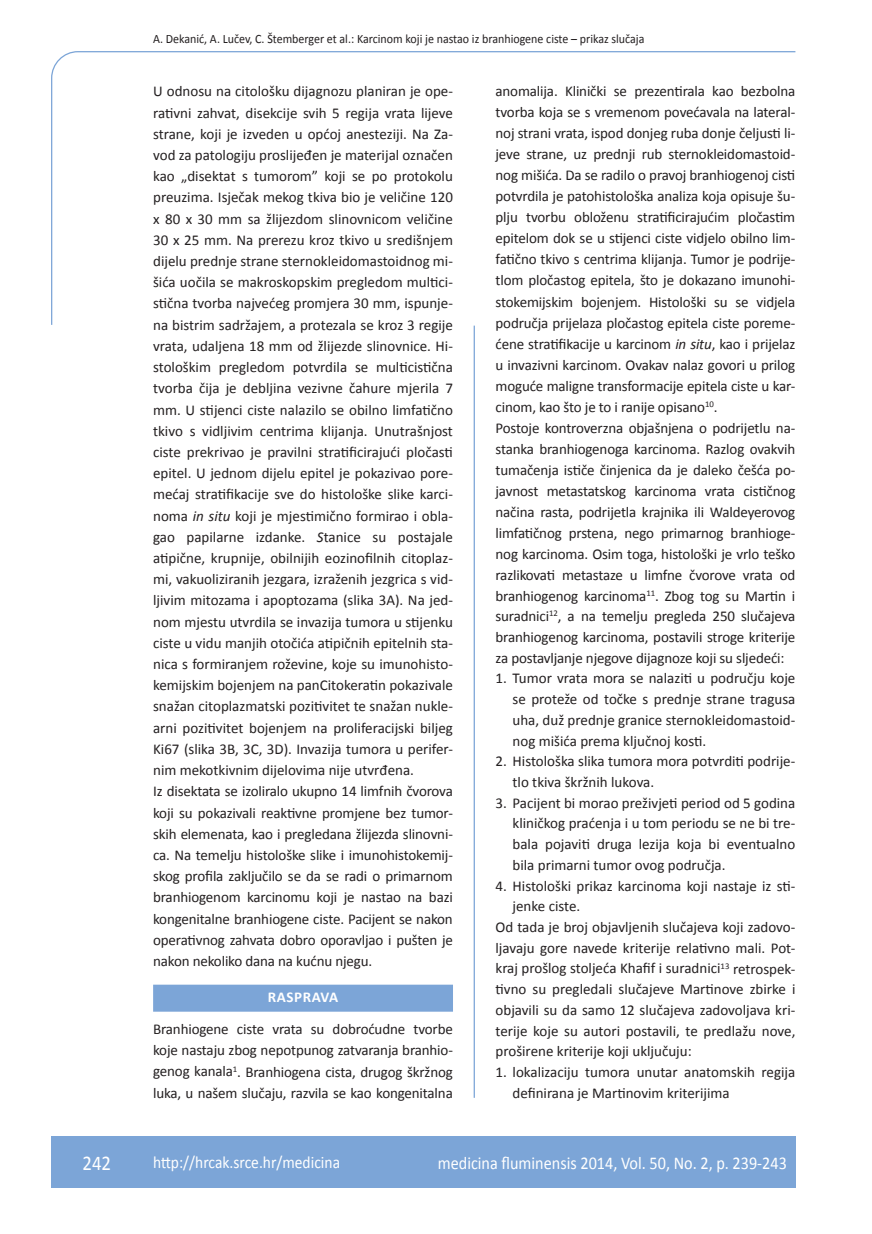
<style>
.page{position:relative;width:872px;height:1234px;background:#fff}
.page>*{position:absolute;margin:0;border:0;box-sizing:border-box;transform-origin:0 0}
.t1{font:21px "Calibri";color:#fff;scale:.9 1}
.t2{font:18px "Calibri";color:#fff;scale:.9 1}
.t3{font:17.25px "Calibri";color:#fff;scale:.9 1}
.t4{font:15px/21.1px "Calibri";letter-spacing:-.01em;color:#231f20}
.t5{font:700 15px "Calibri";letter-spacing:.04em;color:#fff}
.t6{font:12.75px "Calibri";color:#231f20;scale:.94 1}
.s1{font-style:italic}
</style>
<div class="page">
<svg style="left:51px;top:51px;width:745px;height:274px"></svg>
<hr style="left:473px;top:325px;width:2px;height:772px;background:#7ca5d7">
<div style="left:51px;top:1135px;width:744px;height:51px;background:#7ca5d7"></div>
<div style="left:153px;top:984px;width:300px;height:27px;background:#7ca5d7"></div>
<p class="t6" style="left:153px;top:30px;width:524px">A. Dekanić, A. Lučev, C. Štemberger et al.: Karcinom koji je nastao iz branhiogene ciste – prikaz slučaja</p>
<p class="t4" style="left:153px;top:80px;width:301px">U odnosu na citološku dijagnozu planiran je ope&shy;rativni zahvat, disekcije svih 5 regija vrata lijeve strane, koji je izveden u općoj anesteziji. Na Za&shy;vod za patologiju proslijeđen je materijal označen kao „disektat s tumorom” koji se po protokolu preuzima. Isječak mekog tkiva bio je veličine 120 x 80 x 30 mm sa žlijezdom slinovnicom veličine 30 x 25 mm. Na prerezu kroz tkivo u središnjem dijelu prednje strane sternokleidomastoidnog mi&shy;šića uočila se makroskopskim pregledom multici&shy;stična tvorba najvećeg promjera 30 mm, ispunje&shy;na bistrim sadržajem, a protezala se kroz 3 regije vrata, udaljena 18 mm od žlijezde slinovnice. Hi&shy;stološkim pregledom potvrdila se multicistična tvorba čija je debljina vezivne čahure mjerila 7 mm. U stijenci ciste nalazilo se obilno limfatično tkivo s vidljivim centrima klijanja. Unutrašnjost ciste prekrivao je pravilni stratificirajući pločasti epitel. U jednom dijelu epitel je pokazivao pore&shy;mećaj stratifikacije sve do histološke slike karci&shy;noma <span class="s1">in situ</span> koji je mjestimično formirao i obla&shy;gao papilarne izdanke. <span class="s1">S</span>tanice su postajale atipične, krupnije, obilnijih eozinofilnih citoplaz&shy;mi, vakuoliziranih jezgara, izraženih jezgrica s vid&shy;ljivim mitozama i apoptozama (slika 3A). Na jed&shy;nom mjestu utvrdila se invazija tumora u stijenku ciste u vidu manjih otočića atipičnih epitelnih sta&shy;nica s formiranjem roževine, koje su imunohisto&shy;kemijskim bojenjem na panCitokeratin pokazivale snažan citoplazmatski pozitivitet te snažan nukle&shy;arni pozitivitet bojenjem na proliferacijski biljeg Ki67 (slika 3B, 3C, 3D). Invazija tumora u perifer&shy;nim mekotkivnim dijelovima nije utvrđena.<br>Iz disektata se izoliralo ukupno 14 limfnih čvorova koji su pokazivali reaktivne promjene bez tumor&shy;skih elemenata, kao i pregledana žlijezda slinovni&shy;ca. Na temelju histološke slike i imunohistokemij&shy;skog profila zaključilo se da se radi o primarnom branhiogenom karcinomu koji je nastao na bazi kongenitalne branhiogene ciste. Pacijent se nakon operativnog zahvata dobro oporavljao i pušten je nakon nekoliko dana na kućnu njegu.</p>
<p class="t5" style="left:268px;top:987px;width:72px">RASPRAVA</p>
<p class="t4" style="left:153px;top:1017px;width:301px;text-align:justify">Branhiogene ciste vrata su dobroćudne tvorbe koje nastaju zbog nepotpunog zatvaranja branhio&shy;genog kanala<sup>1</sup>. Branhiogena cista, drugog škržnog luka, u našem slučaju, razvila se kao kongenitalna</p>
<p class="t4" style="left:495px;top:80px;width:301px">anomalija. Klinički se prezentirala kao bezbolna tvorba koja se s vremenom povećavala na lateral&shy;noj strani vrata, ispod donjeg ruba donje čeljusti li&shy;jeve strane, uz prednji rub sternokleidomastoid&shy;nog mišića. Da se radilo o pravoj branhiogenoj cisti potvrdila je patohistološka analiza koja opisuje šu&shy;plju tvorbu obloženu stratificirajućim pločastim epitelom dok se u stijenci ciste vidjelo obilno lim&shy;fatično tkivo s centrima klijanja. Tumor je podrije&shy;tlom pločastog epitela, što je dokazano imunohi&shy;stokemijskim bojenjem. Histološki su se vidjela područja prijelaza pločastog epitela ciste poreme&shy;ćene stratifikacije u karcinom <span class="s1">in situ</span>, kao i prijelaz u invazivni karcinom. Ovakav nalaz govori u prilog moguće maligne transformacije epitela ciste u kar&shy;cinom, kao što je to i ranije opisano<sup>10</sup>.<br>Postoje kontroverzna objašnjena o podrijetlu na&shy;stanka branhiogenoga karcinoma. Razlog ovakvih tumačenja ističe činjenica da je daleko češća po&shy;javnost metastatskog karcinoma vrata cističnog načina rasta, podrijetla krajnika ili Waldeyerovog limfatičnog prstena, nego primarnog branhioge&shy;nog karcinoma. Osim toga, histološki je vrlo teško razlikovati metastaze u limfne čvorove vrata od branhiogenog karcinoma<sup>11</sup>. Zbog tog su Martin i suradnici<sup>12</sup>, a na temelju pregleda 250 slučajeva branhiogenog karcinoma, postavili stroge kriterije za postavljanje njegove dijagnoze koji su sljedeći:</p>
<p class="t4" style="left:512px;top:667px;width:284px;line-height:20.7px;text-align:justify;text-indent:-17px">1. Tumor vrata mora se nalaziti u području koje se proteže od točke s prednje strane tragusa uha, duž prednje granice sternokleidomastoid&shy;nog mišića prema ključnoj kosti.</p>
<p class="t4" style="left:512px;top:750px;width:284px;line-height:20.7px;text-indent:-17px">2. Histološka slika tumora mora potvrditi podrije&shy;tlo tkiva škržnih lukova.</p>
<p class="t4" style="left:512px;top:791px;width:284px;line-height:20.7px;text-align:justify;text-indent:-17px">3. Pacijent bi morao preživjeti period od 5 godina kliničkog praćenja i u tom periodu se ne bi tre&shy;bala pojaviti druga lezija koja bi eventualno bila primarni tumor ovog područja.</p>
<p class="t4" style="left:495px;top:874px;width:301px">4. Histološki prikaz karcinoma koji nastaje iz sti-</p>
<p class="t4" style="left:512px;top:894px;width:69px">jenke ciste.</p>
<p class="t4" style="left:495px;top:915px;width:301px">Od tada je broj objavljenih slučajeva koji zadovo-</p>
<p class="t4" style="left:495px;top:936px;width:301px">ljavaju gore navede kriterije relativno mali. Pot-</p>
<p class="t4" style="left:495px;top:956px;width:301px">kraj prošlog stoljeća Khafif i suradnici<sup>13</sup> retrospek-</p>
<p class="t4" style="left:495px;top:977px;width:301px">tivno su pregledali slučajeve Martinove zbirke i</p>
<p class="t4" style="left:495px;top:998px;width:301px">objavili su da samo 12 slučajeva zadovoljava kri-</p>
<p class="t4" style="left:495px;top:1019px;width:301px">terije koje su autori postavili, te predlažu nove,</p>
<p class="t4" style="left:495px;top:1039px;width:198px">proširene kriterije koji uključuju:</p>
<p class="t4" style="left:512px;top:1060px;width:284px;line-height:20.7px;text-indent:-17px">1. lokalizaciju tumora unutar anatomskih regija definirana je Martinovim kriterijima</p>
<h1 class="t1" style="left:82px;top:1149px;width:33px">242</h1>
<p class="t3" style="left:153px;top:1150px;width:209px">http://hrcak.srce.hr/medicina</p>
<p class="t2" style="left:438px;top:1151px;width:389px">medicina fluminensis 2014, Vol. 50, No. 2, p. 239-243</p>
</div>
